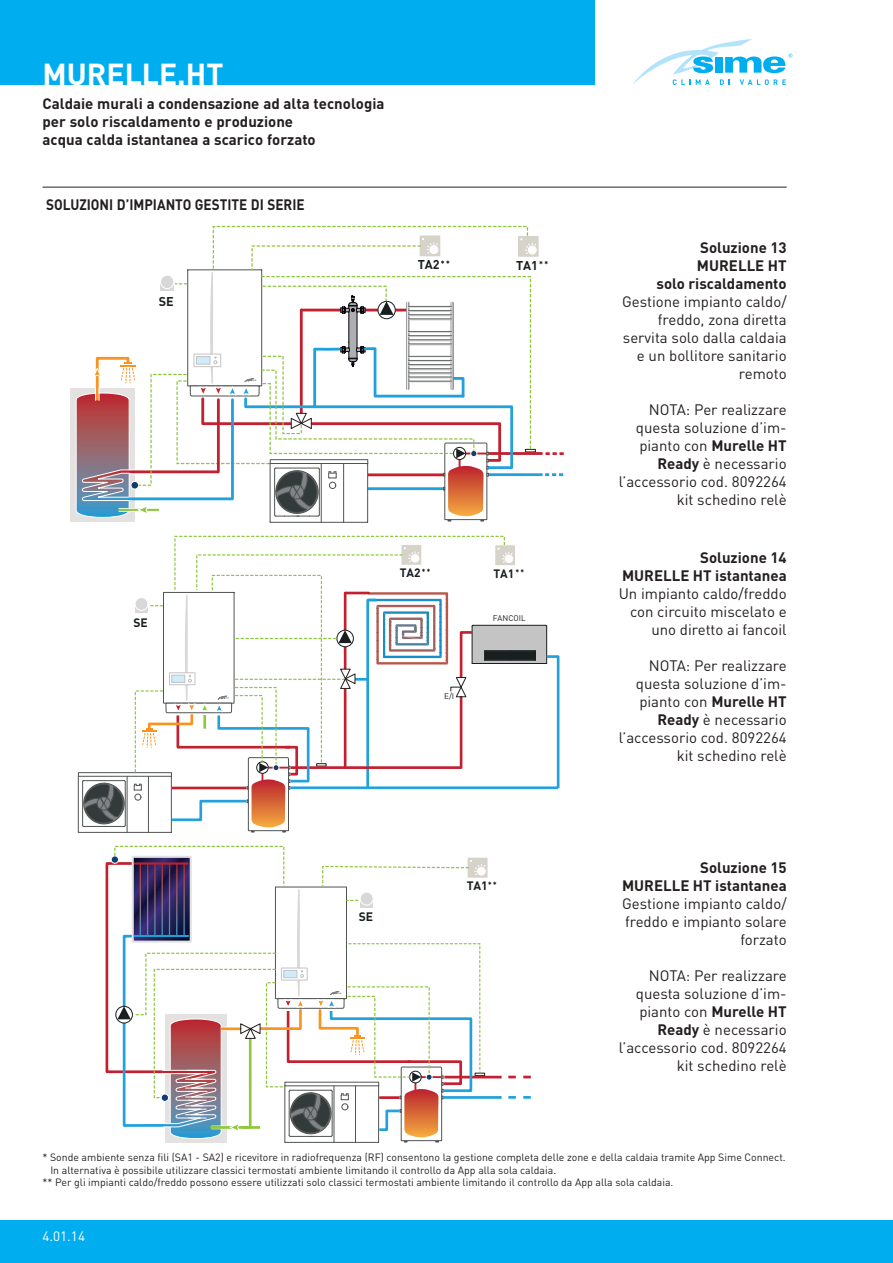
<style>
.page{position:relative;width:893px;height:1263px;background:#fff}
.page>*{position:absolute;margin:0;border:0;box-sizing:border-box;transform-origin:0 0}
.t1{font:700 30px "DIN";color:#fff}
.t2{font:15px/18px "DIN";color:#241f1f;text-align:right}
.t3{font:700 15px/18px "DIN";color:#241f1f;text-align:right}
.t4{font:700 15px "DIN";color:#241f1f;scale:.9 1}
.t5{font:13.5px "DIN";color:#fff}
.t6{font:700 12.6px "DIN";letter-spacing:-.01em;color:#191e1f}
.t7{font:700 12.15px "DIN";color:#191e1f}
.t8{font:700 12px "DIN";letter-spacing:-.01em;color:#191e1f}
.t9{font:10.5px "DIN";color:#241f1f}
.t10{font:8.1px "DIN";color:#191e1f}
.s1{font-weight:700}
</style>
<div class="page">
<div style="left:0;top:1220px;width:893px;height:43px;background:#00aeef"></div>
<div style="left:0;top:0;width:595px;height:85px;background:#00aeef"></div>
<hr style="left:43px;top:187px;width:744px;height:1px;background:#241f1f">
<svg style="left:633px;top:39px;width:159px;height:46px"></svg>
<div style="left:71px;top:389px;width:64px;height:133px;background:#e3e2e1"></div>
<svg style="left:75px;top:225px;width:489px;height:298px"></svg>
<svg style="left:78px;top:535px;width:482px;height:298px"></svg>
<svg style="left:105px;top:845px;width:426px;height:298px"></svg>
<h1 class="t1" style="left:43px;top:55px;width:183px">MURELLE.HT</h1>
<p class="t3" style="left:43px;top:94px;width:343px;text-align:left">Caldaie murali a condensazione ad alta tecnologia per solo riscaldamento e produzione<br>acqua calda istantanea a scarico forzato</p>
<p class="t4" style="left:46px;top:194px;width:289px">SOLUZIONI D’IMPIANTO GESTITE DI SERIE</p>
<p class="t6" style="left:159px;top:293px;width:16px">SE</p>
<p class="t6" style="left:418px;top:257px;width:23px">TA2</p>
<p class="t6" style="left:516px;top:257px;width:23px">TA1</p>
<p class="t8" style="left:400px;top:565px;width:22px">TA2</p>
<p class="t8" style="left:494px;top:565px;width:22px">TA1</p>
<p class="t8" style="left:134px;top:614px;width:16px">SE</p>
<p class="t10" style="left:493px;top:613px;width:34px">FANCOIL</p>
<p class="t10" style="left:444px;top:691px;width:12px">E/I</p>
<p class="t7" style="left:359px;top:909px;width:16px">SE</p>
<p class="t7" style="left:467px;top:878px;width:22px">TA1</p>
<p class="t3" style="left:657px;top:238px;width:132px">Soluzione 13<br>MURELLE HT<br>solo riscaldamento</p>
<p class="t2" style="left:622px;top:292px;width:166px">Gestione impianto caldo/ freddo, zona diretta servita solo dalla caldaia e un bollitore sanitario remoto</p>
<p class="t2" style="left:619px;top:400px;width:169px">NOTA: Per realizzare questa soluzione d’im&shy;pianto con <span class="s1">Murelle HT<br>Ready</span> è necessario l’accessorio cod. 8092264 kit schedino relè</p>
<p class="t3" style="left:622px;top:548px;width:166px">Soluzione 14<br>MURELLE HT istantanea</p>
<p class="t2" style="left:619px;top:584px;width:169px">Un impianto caldo/freddo con circuito miscelato e uno diretto ai fancoil</p>
<p class="t2" style="left:619px;top:656px;width:169px">NOTA: Per realizzare questa soluzione d’im&shy;pianto con <span class="s1">Murelle HT<br>Ready</span> è necessario l’accessorio cod. 8092264 kit schedino relè</p>
<p class="t3" style="left:622px;top:858px;width:166px">Soluzione 15<br>MURELLE HT istantanea</p>
<p class="t2" style="left:622px;top:894px;width:166px">Gestione impianto caldo/ freddo e impianto solare forzato</p>
<p class="t2" style="left:619px;top:966px;width:169px">NOTA: Per realizzare questa soluzione d’im&shy;pianto con <span class="s1">Murelle HT<br>Ready</span> è necessario l’accessorio cod. 8092264 kit schedino relè</p>
<p class="t9" style="left:43px;top:1151px;width:745px">* Sonde ambiente senza fili (SA1 - SA2) e ricevitore in radiofrequenza (RF) consentono la gestione completa delle zone e della caldaia tramite App Sime Connect.</p>
<p class="t9" style="left:50px;top:1163px;width:507px">In alternativa è possibile utilizzare classici termostati ambiente limitando il controllo da App alla sola caldaia.</p>
<p class="t9" style="left:43px;top:1176px;width:632px">** Per gli impianti caldo/freddo possono essere utilizzati solo classici termostati ambiente limitando il controllo da App alla sola caldaia.</p>
<p class="t5" style="left:43px;top:1228px;width:44px">4.01.14</p>
</div>
